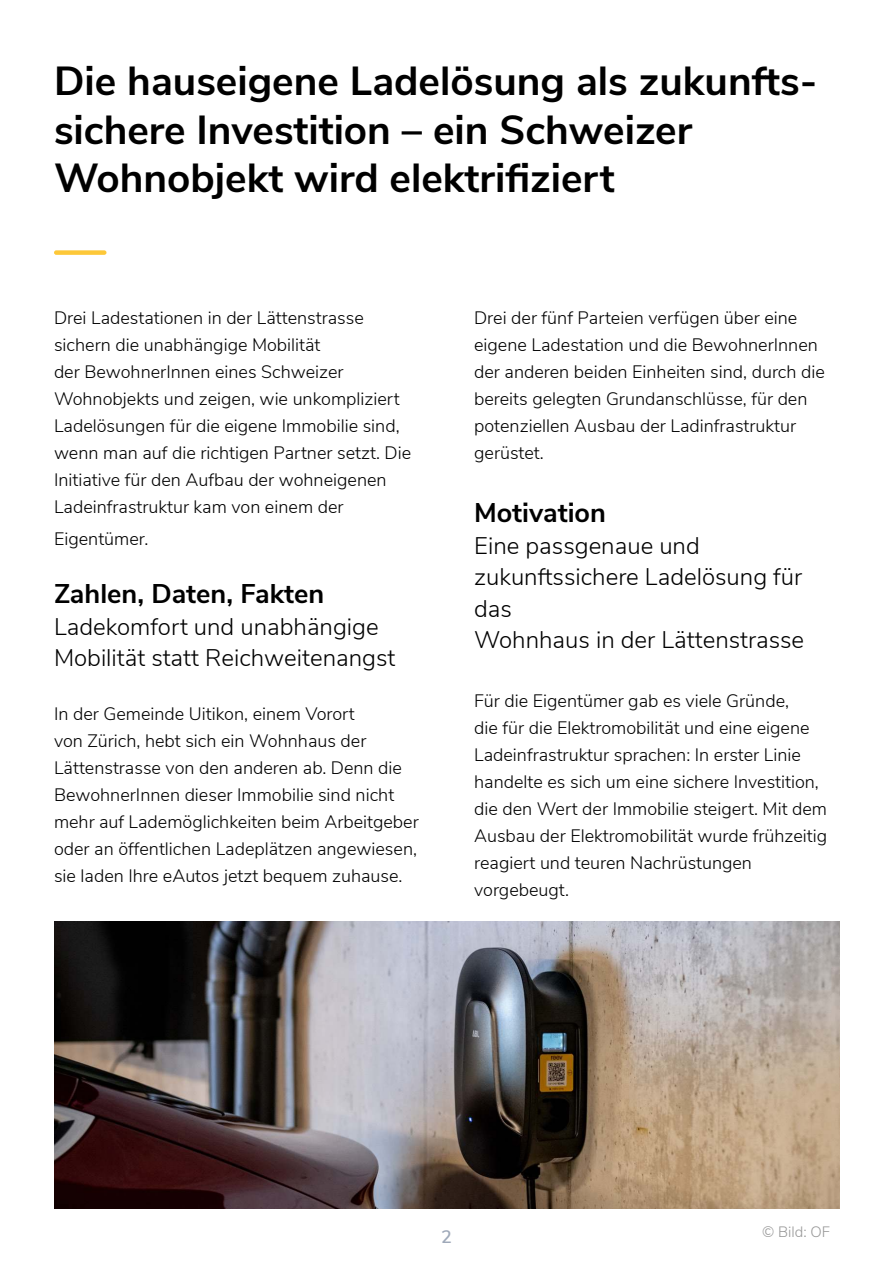
<style>
.page{position:relative;width:893px;height:1263px;background:#fff}
.page>*{position:absolute;margin:0;border:0;box-sizing:border-box;transform-origin:0 0}
.t1{font:700 40.5px/48.6px "Nunito Sans";color:#000}
.t2{font:700 27px "Nunito Sans";color:#000}
.t3{font:300 24px/31.5px "Nunito Sans";color:#000}
.t4{font:300 18px/27px "Nunito Sans";color:#000}
.t5{font:600 18px "Nunito Sans";color:#9fa9b9}
.t6{font:300 15px "Nunito Sans";color:#989898}
</style>
<div class="page">
<div style="left:54px;top:250px;width:53px;height:5px;background:#fdc839;border-radius:2px"></div>
<img style="left:54px;top:922px;width:786px;height:287px">
<h1 class="t1" style="left:54px;top:56px;width:765px">Die hauseigene Ladelösung als zukunfts&shy;sichere Investition – ein Schweizer<br>Wohnobjekt wird elektrifiziert</h1>
<p class="t4" style="left:54px;top:305px;width:359px">Drei Ladestationen in der Lättenstrasse sichern die unabhängige Mobilität<br>der BewohnerInnen eines Schweizer Wohnobjekts und zeigen, wie unkompliziert Ladelösungen für die eigene Immobilie sind, wenn man auf die richtigen Partner setzt. Die Initiative für den Aufbau der wohneigenen Ladeinfrastruktur kam von einem der</p>
<p class="t4" style="left:54px;top:525px;width:96px">Eigentümer.</p>
<h2 class="t2" style="left:54px;top:579px;width:272px">Zahlen, Daten, Fakten</h2>
<h3 class="t3" style="left:54px;top:611px;width:343px">Ladekomfort und unabhängige<br>Mobilität statt Reichweitenangst</h3>
<p class="t4" style="left:54px;top:701px;width:366px">In der Gemeinde Uitikon, einem Vorort<br>von Zürich, hebt sich ein Wohnhaus der Lättenstrasse von den anderen ab. Denn die BewohnerInnen dieser Immobilie sind nicht mehr auf Lademöglichkeiten beim Arbeitgeber oder an öffentlichen Ladeplätzen angewiesen, sie laden Ihre eAutos jetzt bequem zuhause.</p>
<p class="t4" style="left:474px;top:305px;width:352px">Drei der fünf Parteien verfügen über eine eigene Ladestation und die BewohnerInnen der anderen beiden Einheiten sind, durch die bereits gelegten Grundanschlüsse, für den potenziellen Ausbau der Ladinfrastruktur gerüstet.</p>
<h2 class="t2" style="left:474px;top:498px;width:133px">Motivation</h2>
<h3 class="t3" style="left:474px;top:530px;width:332px">Eine passgenaue und zukunftssichere Ladelösung für das<br>Wohnhaus in der Lättenstrasse</h3>
<p class="t4" style="left:474px;top:687px;width:354px">Für die Eigentümer gab es viele Gründe,<br>die für die Elektromobilität und eine eigene Ladeinfrastruktur sprachen: In erster Linie handelte es sich um eine sichere Investition, die den Wert der Immobilie steigert. Mit dem Ausbau der Elektromobilität wurde frühzeitig reagiert und teuren Nachrüstungen vorgebeugt.</p>
<p class="t5" style="left:441px;top:1230px;width:12px">2</p>
<p class="t6" style="left:762px;top:1224px;width:70px">© Bild: OF</p>
</div>
